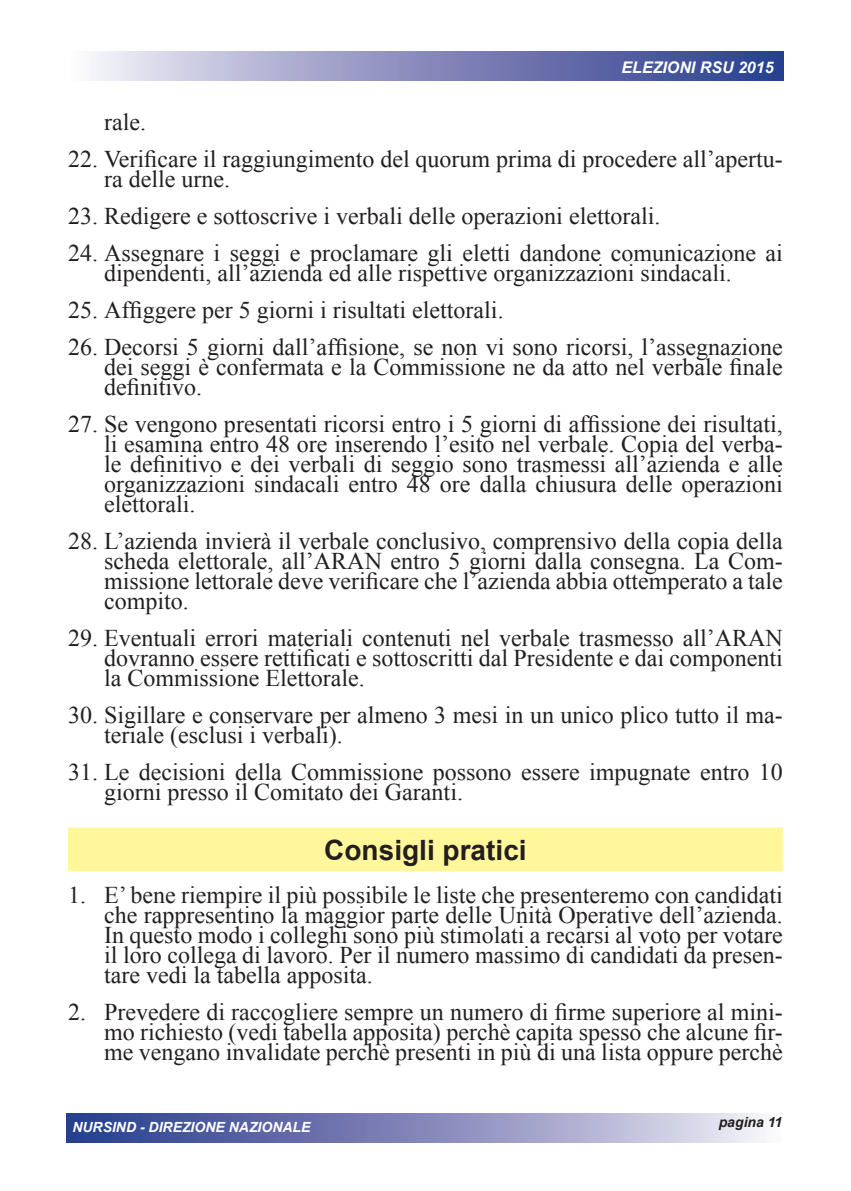
<style>
.page{position:relative;width:851px;height:1191px;background:#fff}
.page>*{position:absolute;margin:0;border:0;box-sizing:border-box;transform-origin:0 0}
.t1{font:700 28px "Arial";color:#231f20}
.t2{font:24px/20px "Times New Roman";color:#231f20;text-align:justify}
.t3{font:italic 700 16px "Arial";color:#fff}
.t4{font:italic 700 14px "Arial";color:#fff}
.t5{font:italic 700 14px "Arial";color:#231f20}
</style>
<div class="page">
<svg style="left:67px;top:1113px;width:696px;height:29px;background:#858cbc"></svg>
<svg style="left:94px;top:51px;width:688px;height:29px;background:#878dbd"></svg>
<div style="left:68px;top:827px;width:714px;height:44px;background:#fff79a"></div>
<p class="t3" style="left:621px;top:57px;width:154px">ELEZIONI RSU 2015</p>
<p class="t2" style="left:104px;top:112px;width:43px">rale.</p>
<p class="t2" style="left:104px;top:149px;width:680px;text-indent:-36px">22. Verificare il raggiungimento del quorum prima di procedere all’apertu&shy;ra delle urne.</p>
<p class="t2" style="left:68px;top:206px;width:593px">23. Redigere e sottoscrive i verbali delle operazioni elettorali.</p>
<p class="t2" style="left:104px;top:243px;width:680px;text-indent:-36px">24. Assegnare i seggi e proclamare gli eletti dandone comunicazione ai dipendenti, all’azienda ed alle rispettive organizzazioni sindacali.</p>
<p class="t2" style="left:68px;top:300px;width:437px">25. Affiggere per 5 giorni i risultati elettorali.</p>
<p class="t2" style="left:104px;top:337px;width:680px;text-indent:-36px">26. Decorsi 5 giorni dall’affisione, se non vi sono ricorsi, l’assegnazione dei seggi è confermata e la Commissione ne da atto nel verbale finale definitivo.</p>
<p class="t2" style="left:104px;top:414px;width:680px;text-indent:-36px">27. Se vengono presentati ricorsi entro i 5 giorni di affissione dei risultati, li esamina entro 48 ore inserendo l’esito nel verbale. Copia del verba&shy;le definitivo e dei verbali di seggio sono trasmessi all’azienda e alle organizzazioni sindacali entro 48 ore dalla chiusura delle operazioni elettorali.</p>
<p class="t2" style="left:104px;top:531px;width:680px;text-indent:-36px">28. L’azienda invierà il verbale conclusivo, comprensivo della copia della scheda elettorale, all’ARAN entro 5 giorni dalla consegna. La Com&shy;missione lettorale deve verificare che l’azienda abbia ottemperato a tale compito.</p>
<p class="t2" style="left:104px;top:628px;width:680px;text-indent:-36px">29. Eventuali errori materiali contenuti nel verbale trasmesso all’ARAN dovranno essere rettificati e sottoscritti dal Presidente e dai componenti la Commissione Elettorale.</p>
<p class="t2" style="left:104px;top:705px;width:680px;text-indent:-36px">30. Sigillare e conservare per almeno 3 mesi in un unico plico tutto il ma&shy;teriale (esclusi i verbali).</p>
<p class="t2" style="left:104px;top:762px;width:680px;text-indent:-36px">31. Le decisioni della Commissione possono essere impugnate entro 10 giorni presso il Comitato dei Garanti.</p>
<p class="t1" style="left:324px;top:831px;width:204px">Consigli pratici</p>
<p class="t2" style="left:104px;top:884px;width:680px;text-indent:-36px">1. E’ bene riempire il più possibile le liste che presenteremo con candidati che rappresentino la maggior parte delle Unità Operative dell’azienda.<br>In questo modo i colleghi sono più stimolati a recarsi al voto per votare il loro collega di lavoro. Per il numero massimo di candidati da presen&shy;tare vedi la tabella apposita.</p>
<p class="t2" style="left:104px;top:1001px;width:680px;text-indent:-36px">2. Prevedere di raccogliere sempre un numero di firme superiore al mini&shy;mo richiesto (vedi tabella apposita) perchè capita spesso che alcune fir&shy;me vengano invalidate perchè presenti in più di una lista oppure perchè</p>
<p class="t4" style="left:72px;top:1118px;width:239px">NURSIND - DIREZIONE NAZIONALE</p>
<p class="t5" style="left:718px;top:1113px;width:65px">pagina 11</p>
</div>
